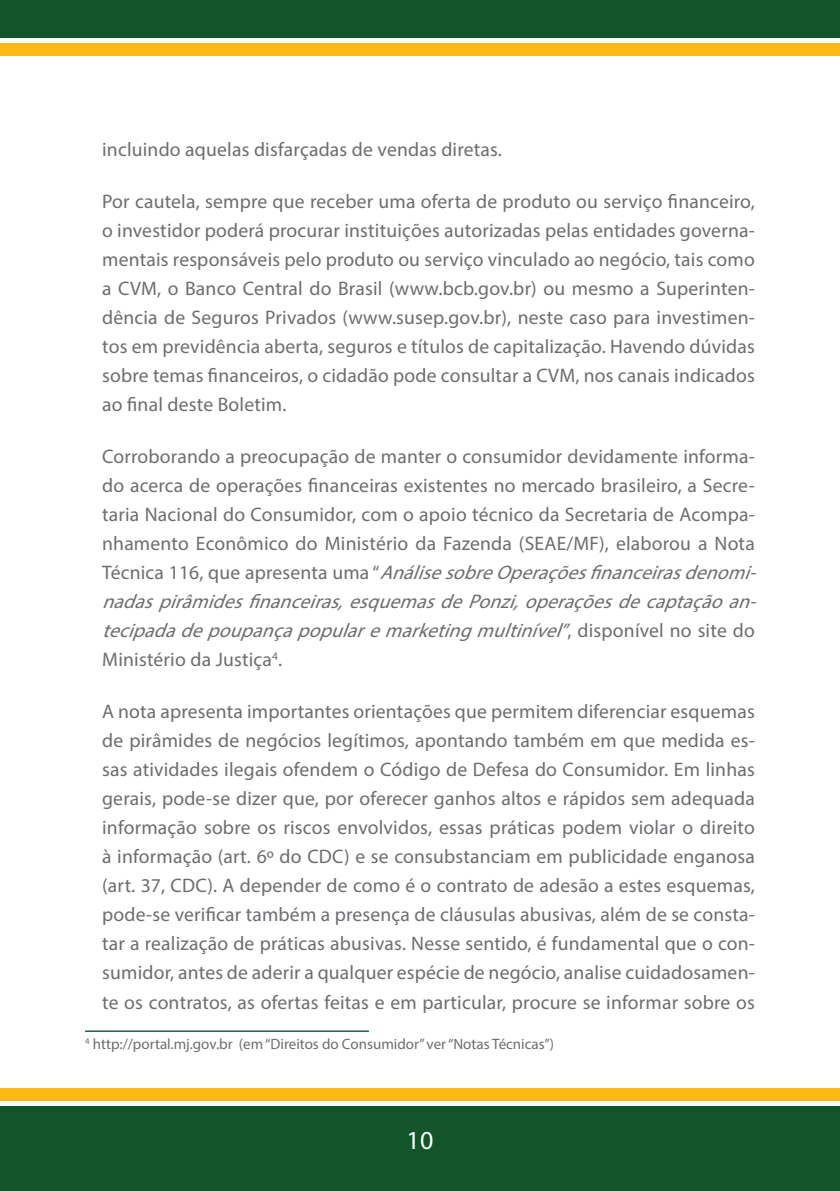
<style>
.page{position:relative;width:840px;height:1191px;background:#fff}
.page>*{position:absolute;margin:0;border:0;box-sizing:border-box;transform-origin:0 0}
.t1{font:26px "Myriad Pro";color:#fff}
.t2{font:19.6px/29px "Myriad Pro";letter-spacing:.01em;color:#6c6d70;text-align:justify}
.t3{font:15px "Myriad Pro";color:#6c6d70}
.s1{font-style:italic}
</style>
<div class="page">
<svg style="left:0;top:43px;width:839px;height:1px"></svg>
<div style="left:0;top:44px;width:839px;height:12px;background:#fcb814"></div>
<div style="left:0;top:0;width:839px;height:38px;background:#12552b"></div>
<svg style="left:0;top:1100px;width:839px;height:1px"></svg>
<div style="left:0;top:1087px;width:839px;height:13px;background:#fcb814"></div>
<div style="left:0;top:1106px;width:839px;height:85px;background:#12552b"></div>
<hr style="left:85px;top:1030px;width:284px;height:2px;background:#14654b">
<p class="t2" style="left:102px;top:135px;width:401px">incluindo aquelas disfarçadas de vendas diretas.</p>
<p class="t2" style="left:102px;top:187px;width:654px">Por cautela, sempre que receber uma oferta de produto ou serviço financeiro, o investidor poderá procurar instituições autorizadas pelas entidades governa&shy;mentais responsáveis pelo produto ou serviço vinculado ao negócio, tais como a CVM, o Banco Central do Brasil (www.bcb.gov.br) ou mesmo a Superinten&shy;dência de Seguros Privados (www.susep.gov.br), neste caso para investimen&shy;tos em previdência aberta, seguros e títulos de capitalização. Havendo dúvidas sobre temas financeiros, o cidadão pode consultar a CVM, nos canais indicados ao final deste Boletim.</p>
<p class="t2" style="left:102px;top:442px;width:662px;text-align:left">Corroborando a preocupação de manter o consumidor devidamente informa&shy;do acerca de operações financeiras existentes no mercado brasileiro, a Secre&shy;taria Nacional do Consumidor, com o apoio técnico da Secretaria de Acompa&shy;nhamento Econômico do Ministério da Fazenda (SEAE/MF), elaborou a Nota T é c n i c a 1 1 6 , q u e a p r e s e n t a u m a “ <span class="s1">AnálisesobreOperaçõesfinanceirasdenomi&shy;nadaspirâmidesfinanceiras,esquemasdePonzi,operaçõesdecaptaçãoan&shy;tecipadadepoupançapopularemarketingmultinível”</span>, d i s p o n í v e l n o s i t e d o Ministério da Justiça<sup>4</sup>.</p>
<p class="t2" style="left:102px;top:697px;width:654px">A nota apresenta importantes orientações que permitem diferenciar esquemas de pirâmides de negócios legítimos, apontando também em que medida es&shy;sas atividades ilegais ofendem o Código de Defesa do Consumidor. Em linhas gerais, pode-se dizer que, por oferecer ganhos altos e rápidos sem adequada informação sobre os riscos envolvidos, essas práticas podem violar o direito à informação (art. 6º do CDC) e se consubstanciam em publicidade enganosa (art. 37, CDC). A depender de como é o contrato de adesão a estes esquemas, pode-se verificar também a presença de cláusulas abusivas, além de se consta&shy;tar a realização de práticas abusivas. Nesse sentido, é fundamental que o con&shy;sumidor, antes de aderir a qualquer espécie de negócio, analise cuidadosamen&shy;te os contratos, as ofertas feitas e em particular, procure se informar sobre os</p>
<p class="t3" style="left:85px;top:1035px;width:470px"><sup>4</sup> http://portal.mj.gov.br (em “Direitos do Consumidor” ver “Notas Técnicas”)</p>
<h1 class="t1" style="left:406px;top:1124px;width:28px">10</h1>
</div>
